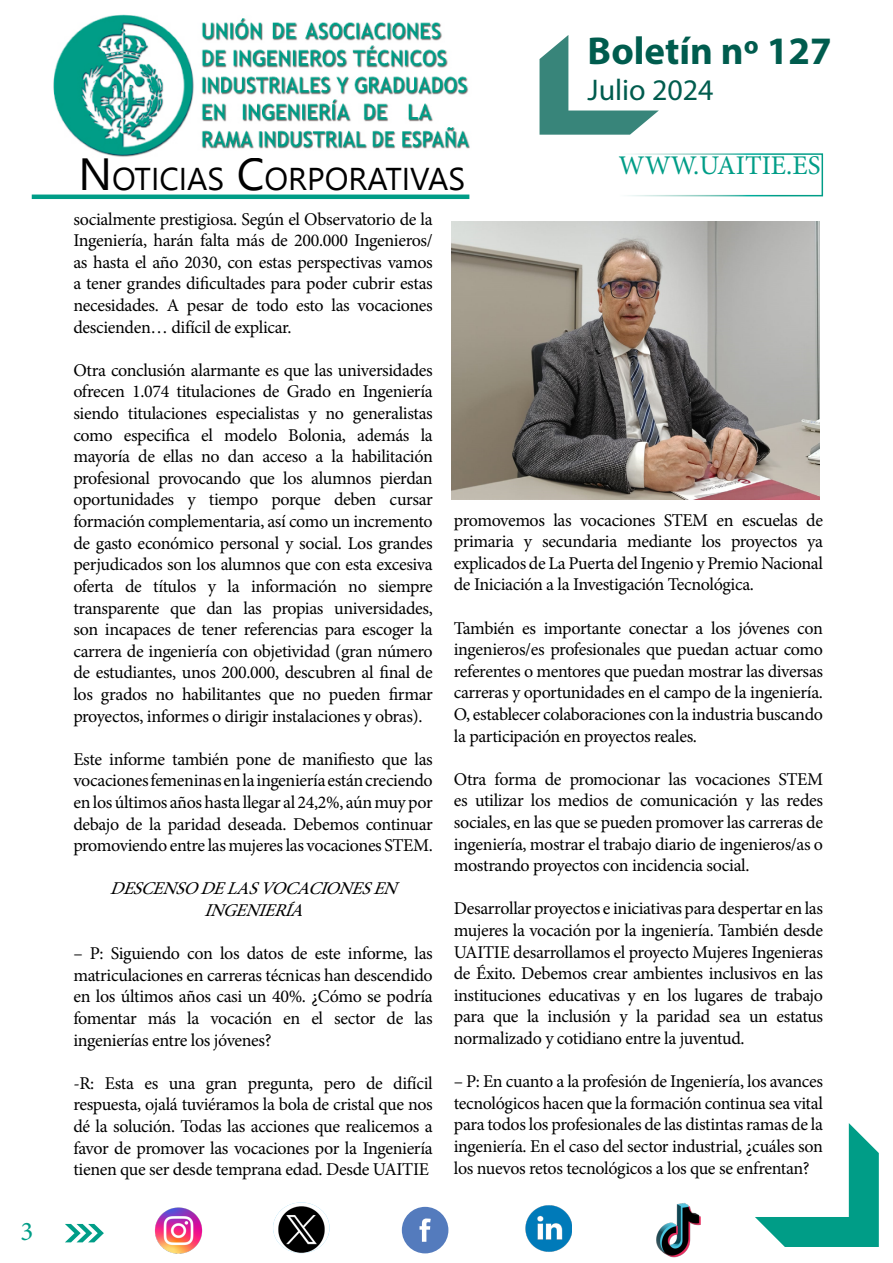
<style>
.page{position:relative;width:893px;height:1263px;background:#fff}
.page>*{position:absolute;margin:0;border:0;box-sizing:border-box;transform-origin:0 0}
.t1{font:700 39px "Myriad Pro";color:#005c4e}
.t2{font:31.5px "Segoe UI Emoji";color:#000}
.t3{font:30px "Myriad Pro";color:#005c4e}
.t4{font:27px "Minion Pro";color:#009d87}
.t5{font:18px/21.6px "Minion Pro";letter-spacing:-.02em;color:#000;text-align:justify}
.t6{font:italic 18px/21.6px "Minion Pro";color:#000;text-align:center}
</style>
<div class="page">
<svg style="left:65px;top:1224px;width:39px;height:18px"></svg>
<div style="left:402px;top:1207px;width:46px;height:46px;background:#547bbd;border-radius:50%"></div>
<svg style="left:419px;top:1218px;width:12px;height:24px"></svg>
<img style="left:273px;top:1202px;width:57px;height:51px">
<img style="left:525px;top:1205px;width:47px;height:47px">
<svg style="left:539px;top:35px;width:120px;height:100px"></svg>
<div style="left:617px;top:153px;width:206px;height:43px;border:2px solid #fff"></div>
<hr style="left:32px;top:195px;width:437px;height:4px;background:#009d87">
<img style="left:53px;top:14px;width:417px;height:143px">
<svg style="left:755px;top:1123px;width:124px;height:124px"></svg>
<img style="left:154px;top:1207px;width:49px;height:47px">
<img style="left:656px;top:1203px;width:45px;height:55px">
<img style="left:452px;top:221px;width:368px;height:279px">
<h3 class="t4" style="left:21px;top:1213px;width:14px">3</h3>
<h1 class="t1" style="left:588px;top:26px;width:246px">Boletín nº 127</h1>
<h3 class="t3" style="left:588px;top:72px;width:128px">Julio 2024</h3>
<h3 class="t4" style="left:618px;top:148px;width:204px">WWW.UAITIE.ES</h3>
<h2 class="t2" style="left:208px;top:160px;width:259px">▲ □□▼❖▲</h2>
<p class="t5" style="left:73px;top:208px;width:361px">socialmente prestigiosa. Según el Observatorio de la Ingeniería, harán falta más de 200.000 Ingenieros/ as hasta el año 2030, con estas perspectivas vamos a tener grandes dificultades para poder cubrir estas necesidades. A pesar de todo esto las vocaciones descienden… difícil de explicar.</p>
<p class="t5" style="left:73px;top:359px;width:361px">Otra conclusión alarmante es que las universidades ofrecen 1.074 titulaciones de Grado en Ingeniería siendo titulaciones especialistas y no generalistas como especifica el modelo Bolonia, además la mayoría de ellas no dan acceso a la habilitación profesional provocando que los alumnos pierdan oportunidades y tiempo porque deben cursar formación complementaria, así como un incremento de gasto económico personal y social. Los grandes perjudicados son los alumnos que con esta excesiva oferta de títulos y la información no siempre transparente que dan las propias universidades, son incapaces de tener referencias para escoger la carrera de ingeniería con objetividad (gran número de estudiantes, unos 200.000, descubren al final de los grados no habilitantes que no pueden firmar proyectos, informes o dirigir instalaciones y obras).</p>
<p class="t5" style="left:73px;top:748px;width:361px">Este informe también pone de manifiesto que las vocaciones femeninas en la ingeniería están creciendo en los últimos años hasta llegar al 24,2%, aún muy por debajo de la paridad deseada. Debemos continuar promoviendo entre las mujeres las vocaciones STEM.</p>
<p class="t6" style="left:110px;top:878px;width:297px">DESCENSODELASVOCACIONESEN<br>INGENIERÍA</p>
<p class="t5" style="left:73px;top:943px;width:361px">– P: Siguiendo con los datos de este informe, las matriculaciones en carreras técnicas han descendido en los últimos años casi un 40%. ¿Cómo se podría fomentar más la vocación en el sector de las ingenierías entre los jóvenes?</p>
<p class="t5" style="left:73px;top:1072px;width:361px">-R: Esta es una gran pregunta, pero de difícil respuesta, ojalá tuviéramos la bola de cristal que nos dé la solución. Todas las acciones que realicemos a favor de promover las vocaciones por la Ingeniería tienen que ser desde temprana edad. Desde UAITIE</p>
<p class="t5" style="left:454px;top:509px;width:371px">promovemos las vocaciones STEM en escuelas de primaria y secundaria mediante los proyectos ya explicados de La Puerta del Ingenio y Premio Nacional de Iniciación a la Investigación Tecnológica.</p>
<p class="t5" style="left:454px;top:617px;width:371px">También es importante conectar a los jóvenes con ingenieros/es profesionales que puedan actuar como referentes o mentores que puedan mostrar las diversas carreras y oportunidades en el campo de la ingeniería.<br>O, establecer colaboraciones con la industria buscando la participación en proyectos reales.</p>
<p class="t5" style="left:454px;top:768px;width:371px">Otra forma de promocionar las vocaciones STEM es utilizar los medios de comunicación y las redes sociales, en las que se pueden promover las carreras de ingeniería, mostrar el trabajo diario de ingenieros/as o mostrando proyectos con incidencia social.</p>
<p class="t5" style="left:454px;top:898px;width:371px">Desarrollar proyectos e iniciativas para despertar en las mujeres la vocación por la ingeniería. También desde UAITIE desarrollamos el proyecto Mujeres Ingenieras de Éxito. Debemos crear ambientes inclusivos en las instituciones educativas y en los lugares de trabajo para que la inclusión y la paridad sea un estatus normalizado y cotidiano entre la juventud.</p>
<p class="t5" style="left:454px;top:1071px;width:371px">– P: En cuanto a la profesión de Ingeniería, los avances tecnológicos hacen que la formación continua sea vital para todos los profesionales de las distintas ramas de la ingeniería. En el caso del sector industrial, ¿cuáles son los nuevos retos tecnológicos a los que se enfrentan?</p>
</div>
